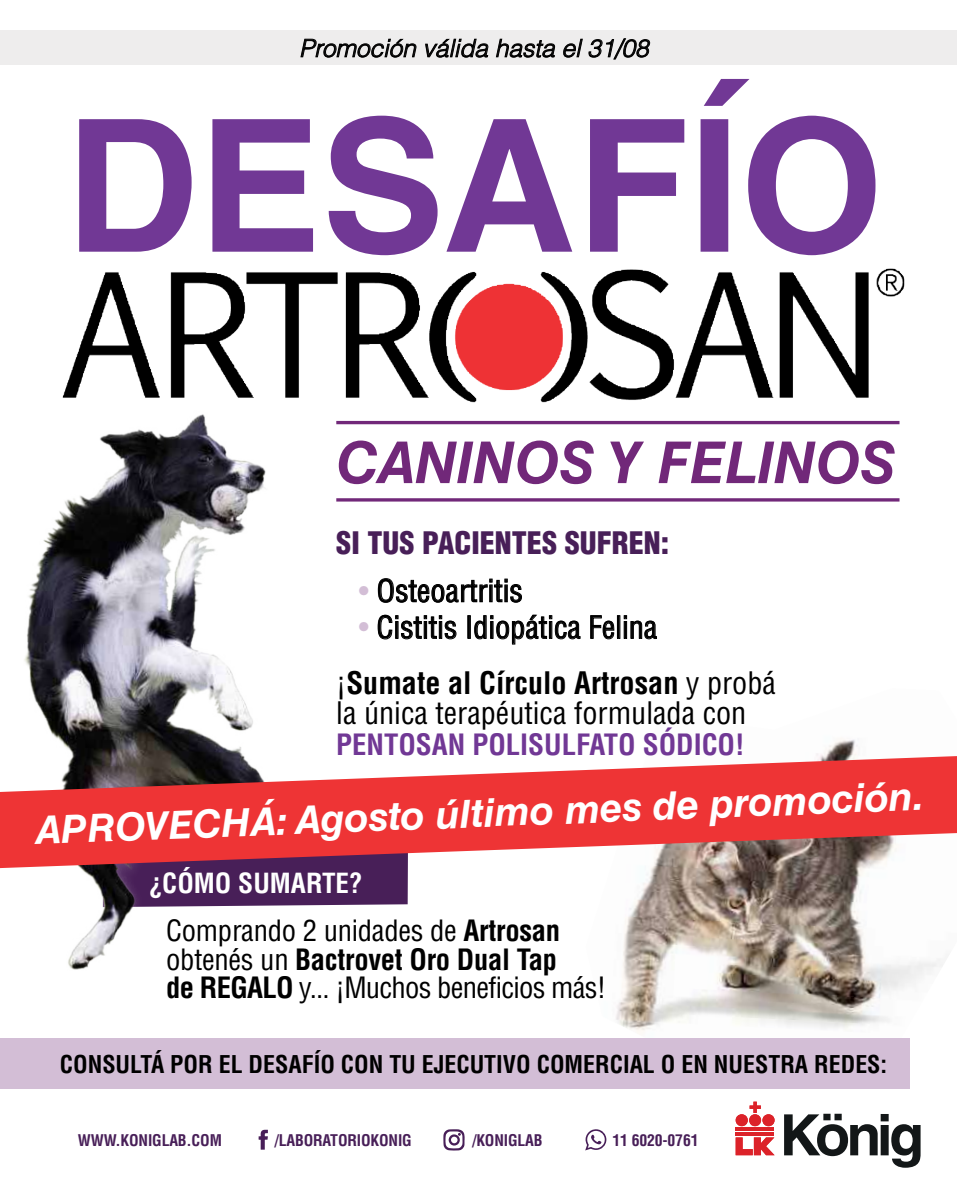
<style>
.page{position:relative;width:957px;height:1191px;background:#fff}
.page>*{position:absolute;margin:0;border:0;box-sizing:border-box;transform-origin:0 0}
.t1{font:700 184.5px "Helvetica LT Std";color:#713895}
.t2{font:italic 700 57.75px "Helvetica LT Std";color:#712879}
.t3{font:italic 700 38.7px "Helvetica LT Std";color:#fff}
.t4{font:condensed 30.3px/55.8px "Helvetica LT Std";color:#000}
.t5{font:900 condensed 30.3px "Helvetica LT Std";color:#481f58}
.t6{font:condensed 28.65px/28.7px "Helvetica LT Std";letter-spacing:-.02em;color:#000}
.t7{font:700 condensed 28.65px "Helvetica LT Std";color:#713895}
.t8{font:700 condensed 27px "Helvetica LT Std";color:#fff}
.t9{font:italic 300 24.45px "Helvetica LT Std";color:#000}
.t10{font:700 condensed 23.85px "Helvetica LT Std";color:#000}
.t11{font:700 condensed 15.75px "Helvetica LT Std";letter-spacing:-.01em;color:#481f58}
.s1{color:#d3bed6}
.s2{font-weight:700}
</style>
<div class="page">
<div style="left:0;top:30px;width:957px;height:35px;background:#eeeded"></div>
<img style="left:616px;top:739px;width:327px;height:311px">
<div style="left:0;top:1038px;width:909px;height:50px;background:#d3bed6"></div>
<img style="left:98px;top:268px;width:807px;height:135px">
<img style="left:0;top:293px;width:445px;height:576px">
<img style="left:1px;top:366px;width:425px;height:604px">
<svg style="left:258px;top:1129px;width:10px;height:20px"></svg>
<svg style="left:735px;top:1137px;width:39px;height:18px"></svg>
<hr style="left:735px;top:1132px;width:39px;height:3px;background:#dc2229">
<hr style="left:735px;top:1127px;width:39px;height:3px;background:#dc2229">
<div style="left:735px;top:1114px;width:13px;height:12px;background:#dc2229;border-radius:50%"></div>
<div style="left:749px;top:1114px;width:12px;height:12px;background:#dc2229;border-radius:50%"></div>
<div style="left:762px;top:1114px;width:12px;height:12px;background:#dc2229;border-radius:50%"></div>
<svg style="left:749px;top:1101px;width:12px;height:12px"></svg>
<svg style="left:784px;top:1113px;width:136px;height:54px"></svg>
<svg style="left:585px;top:1129px;width:21px;height:21px"></svg>
<svg style="left:443px;top:1129px;width:21px;height:21px"></svg>
<svg style="left:378px;top:578px;width:144px;height:24px"></svg>
<svg style="left:378px;top:615px;width:78px;height:24px"></svg>
<svg style="left:474px;top:615px;width:106px;height:30px"></svg>
<svg style="left:590px;top:615px;width:24px;height:24px"></svg>
<div style="left:617px;top:615px;width:3px;height:23px;border:1px solid #000"></div>
<svg style="left:624px;top:615px;width:33px;height:24px"></svg>
<hr style="left:336px;top:421px;width:563px;height:3px;background:#712879">
<hr style="left:336px;top:498px;width:563px;height:3px;background:#712879">
<svg style="left:301px;top:39px;width:115px;height:18px"></svg>
<svg style="left:425px;top:39px;width:63px;height:18px"></svg>
<svg style="left:496px;top:39px;width:59px;height:18px"></svg>
<svg style="left:563px;top:39px;width:19px;height:18px"></svg>
<svg style="left:589px;top:38px;width:61px;height:21px"></svg>
<svg style="left:0;top:756px;width:957px;height:112px;fill:#ee3435"></svg>
<p class="t9" style="left:299px;top:33px;width:351px">Promoción válida hasta el 31/08</p>
<h1 class="t1" style="left:65px;top:74px;width:820px">DESAFÍO</h1>
<h2 class="t2" style="left:336px;top:427px;width:561px">CANINOS Y FELINOS</h2>
<p class="t5" style="left:336px;top:523px;width:334px">SI TUS PACIENTES SUFREN:</p>
<p class="t4" style="left:359px;top:562px;width:165px"><span class="s1">•</span> Osteoartritis</p>
<p class="t4" style="left:336px;top:599px;width:441px;text-indent:23px"><span class="s1">•</span> Cistitis Idiopática Felina<br>¡<span class="s2">Sumate al Círculo Artrosan</span> y probá</p>
<p class="t4" style="left:336px;top:685px;width:411px">la única terapéutica formulada con</p>
<p class="t7" style="left:336px;top:726px;width:410px">PENTOSAN POLISULFATO SÓDICO!</p>
<p class="t3" style="left:34px;top:805px;width:891px;rotate:-2deg">APROVECHÁ: Agosto último mes de promoción.</p>
<p class="t8" style="left:149px;top:866px;width:215px">¿CÓMO SUMARTE?</p>
<p class="t6" style="left:166px;top:916px;width:441px">Comprando 2 unidades de <span class="s2">Artrosan </span>obtenés un <span class="s2">Bactrovet Oro Dual Tap<br>de REGALO</span> y... ¡Muchos beneficios más!</p>
<p class="t10" style="left:60px;top:1049px;width:829px">CONSULTÁ POR EL DESAFÍO CON TU EJECUTIVO COMERCIAL O EN NUESTRA REDES:</p>
<p class="t11" style="left:78px;top:1130px;width:146px">WWW.KONIGLAB.COM</p>
<p class="t11" style="left:275px;top:1130px;width:139px">/LABORATORIOKONIG</p>
<p class="t11" style="left:472px;top:1130px;width:72px">/KONIGLAB</p>
<p class="t11" style="left:612px;top:1130px;width:88px">11 6020-0761</p>
</div>
